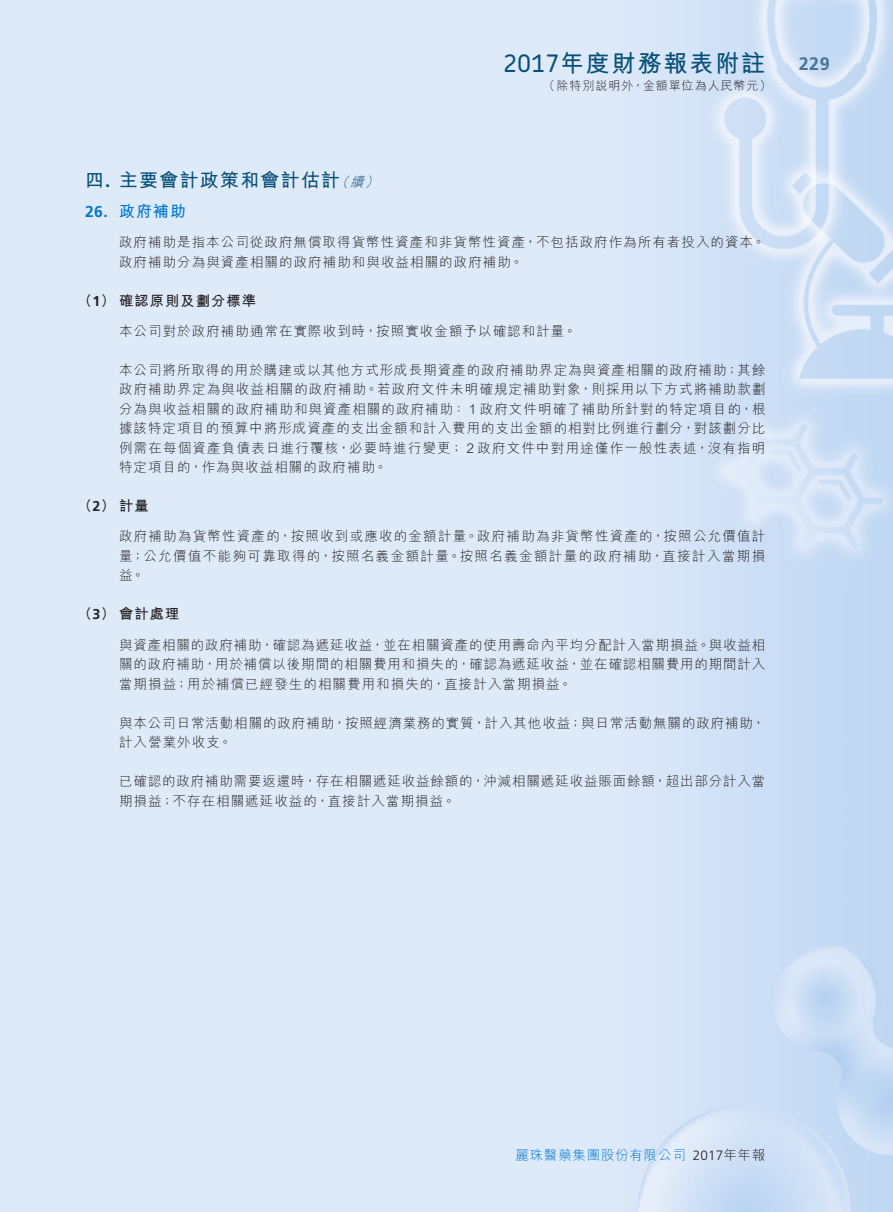
<style>
.page{position:relative;width:893px;height:1212px;background:#fff}
.page>*{position:absolute;margin:0;border:0;box-sizing:border-box;transform-origin:0 0}
.t1{font:700 24px "M Hei HK";letter-spacing:.08em;color:#084f78}
.Heading_1{font:700 18.75px "M Hei HK";letter-spacing:.08em;color:#084f78}
.t2{font:700 18px "Frutiger LT Std";color:#4a7398}
.Heading_2{font:700 15.75px "M Hei HK";color:#0077cf}
.Heading_3{font:700 14.25px "M Hei HK";letter-spacing:.08em;color:#231f20}
.Body_Text{font:300 13.5px/19.5px "M Hei HK";letter-spacing:.08em;color:#231f20}
.t3{font:300 13.5px "M Hei HK";letter-spacing:.06em;color:#0077cf}
.t4{font:300 12px "M Hei HK";letter-spacing:.08em;color:#231f20}
.s1{font-family:"Chevin";font-weight:500}
.s2{font-family:"Frutiger LT Std"}
.s3{font-weight:300;font-style:italic;font-size:13.5px}
.s4{font-family:"Frutiger LT Std";color:#231f20}
.s5{color:#231f20}
</style>
<div class="page">
<h1 class="t1" style="left:503px;top:45px;width:263px"><span class="s1">2017</span>年度財務報表附註</h1>
<p class="t4" style="left:543px;top:79px;width:230px">（除特別說明外，金額單位為人民幣元）</p>
<p class="Heading_1" style="left:85px;top:166px;width:298px">四<span class="s2">.</span> 主要會計政策和會計估計<span class="s3">（續）</span></p>
<p class="Heading_2" style="left:85px;top:200px;width:102px"><span class="s2">26.</span> 政府補助</p>
<p class="Body_Text" style="left:119px;top:232px;width:648px">政府補助是指本公司從政府無償取得貨幣性資產和非貨幣性資產，不包括政府作為所有者投入的資本。政府補助分為與資產相關的政府補助和與收益相關的政府補助。</p>
<p class="Heading_3" style="left:78px;top:290px;width:180px">（<span class="s2">1</span>）確認原則及劃分標準</p>
<p class="Body_Text" style="left:119px;top:321px;width:459px">本公司對於政府補助通常在實際收到時，按照實收金額予以確認和計量。</p>
<p class="Body_Text" style="left:119px;top:360px;width:648px;text-align:justify">本公司將所取得的用於購建或以其他方式形成長期資產的政府補助界定為與資產相關的政府補助；其餘政府補助界定為與收益相關的政府補助。若政府文件未明確規定補助對象，則採用以下方式將補助款劃分為與收益相關的政府補助和與資產相關的政府補助：１政府文件明確了補助所針對的特定項目的，根據該特定項目的預算中將形成資產的支出金額和計入費用的支出金額的相對比例進行劃分，對該劃分比例需在每個資產負債表日進行覆核，必要時進行變更；２政府文件中對用途僅作一般性表述，沒有指明特定項目的，作為與收益相關的政府補助。</p>
<p class="Heading_3" style="left:78px;top:496px;width:72px">（<span class="s2">2</span>）計量</p>
<p class="Body_Text" style="left:119px;top:526px;width:648px;text-align:justify">政府補助為貨幣性資產的，按照收到或應收的金額計量。政府補助為非貨幣性資產的，按照公允價值計量；公允價值不能夠可靠取得的，按照名義金額計量。按照名義金額計量的政府補助，直接計入當期損益。</p>
<p class="Heading_3" style="left:78px;top:604px;width:103px">（<span class="s2">3</span>）會計處理</p>
<p class="Body_Text" style="left:119px;top:635px;width:648px;text-align:justify">與資產相關的政府補助，確認為遞延收益，並在相關資產的使用壽命內平均分配計入當期損益。與收益相關的政府補助，用於補償以後期間的相關費用和損失的，確認為遞延收益，並在確認相關費用的期間計入當期損益；用於補償已經發生的相關費用和損失的，直接計入當期損益。</p>
<p class="Body_Text" style="left:119px;top:713px;width:648px">與本公司日常活動相關的政府補助，按照經濟業務的實質，計入其他收益；與日常活動無關的政府補助，計入營業外收支。</p>
<p class="Body_Text" style="left:119px;top:771px;width:648px">已確認的政府補助需要返還時，存在相關遞延收益餘額的，沖減相關遞延收益賬面餘額，超出部分計入當期損益；不存在相關遞延收益的，直接計入當期損益。</p>
<h3 class="t2" style="left:799px;top:53px;width:33px">229</h3>
<p class="t3" style="left:515px;top:1148px;width:252px">麗珠醫藥集團股份有限公司 <span class="s4">2017</span><span class="s5">年年報</span></p>
</div>
